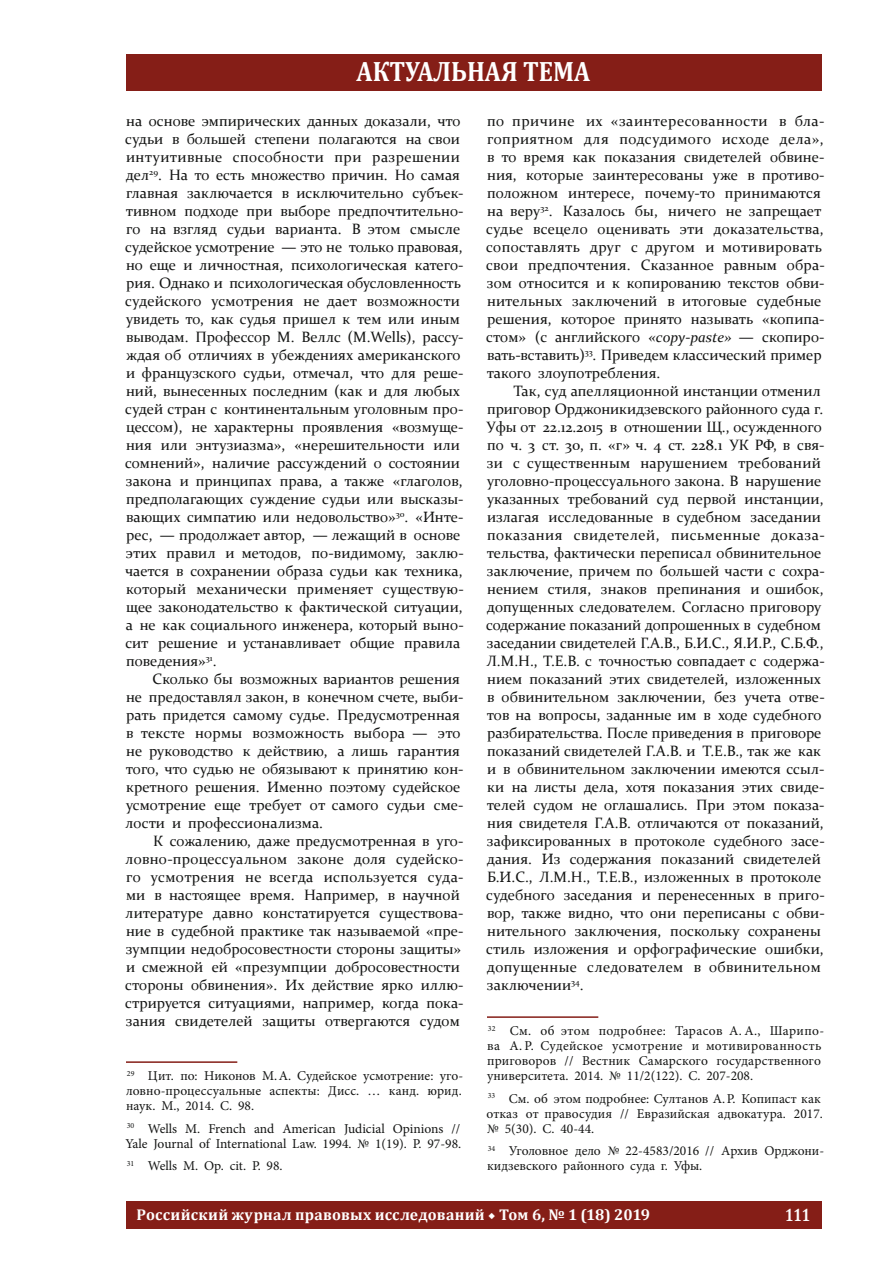
<style>
.page{position:relative;width:893px;height:1263px;background:#fff}
.page>*{position:absolute;margin:0;border:0;box-sizing:border-box;transform-origin:0 0}
.t1{font:700 28.2px "Cambria";color:#fff;scale:.88 1}
.t2{font:700 17.85px "Cambria";color:#fff;scale:.8 1}
.t3{font:700 15.6px "Cambria";letter-spacing:.015em;color:#fff}
.t4{font:15px/18px "Constantia";color:#131413}
.t5{font:13.5px/15px "Minion Pro";color:#131413}
.t6{font:13.5px/15px "Minion Pro";letter-spacing:.02em;color:#131413}
.s1{font-style:italic}
.s2{font-family:"Minion Pro"}
</style>
<div class="page">
<div style="left:126px;top:54px;width:695px;height:36px;background:#851e17"></div>
<div style="left:126px;top:1202px;width:695px;height:27px;background:#851e17"></div>
<hr style="left:126px;top:1061px;width:111px;height:2px;background:#851e17">
<hr style="left:487px;top:1016px;width:111px;height:2px;background:#851e17">
<h1 class="t1" style="left:357px;top:51px;width:267px">АКТУАЛЬНАЯ ТЕМА</h1>
<p class="t4" style="left:125px;top:111px;width:340px">на основе эмпирических данных доказали, что судьи в большей степени полагаются на свои интуитивные способности при разрешении дел<sup>29</sup>. На то есть множество причин. Но самая главная заключается в исключительно субъек&shy;тивном подходе при выборе предпочтительно&shy;го на взгляд судьи варианта. В этом смысле судейское усмотрение — это не только правовая, но еще и личностная, психологическая катего&shy;рия. Однако и психологическая обусловленность судейского усмотрения не дает возможности увидеть то, как судья пришел к тем или иным выводам. Профессор М. Веллс (M.Wells), рассу&shy;ждая об отличиях в убеждениях американского и французского судьи, отмечал, что для реше&shy;ний, вынесенных последним (как и для любых судей стран с континентальным уголовным про&shy;цессом), не характерны проявления «возмуще&shy;ния или энтузиазма», «нерешительности или сомнений», наличие рассуждений о состоянии закона и принципах права, а также «глаголов, предполагающих суждение судьи или высказы&shy;вающих симпатию или недовольство»<sup>30</sup>. «Инте&shy;рес, — продолжает автор, — лежащий в основе этих правил и методов, по-видимому, заклю&shy;чается в сохранении образа судьи как техника, который механически применяет существую&shy;щее законодательство к фактической ситуации, а не как социального инженера, который выно&shy;сит решение и устанавливает общие правила поведения»<sup>31</sup>.</p>
<p class="t4" style="left:125px;top:669px;width:340px;text-indent:27px">Сколько бы возможных вариантов решения не предоставлял закон, в конечном счете, выби&shy;рать придется самому судье. Предусмотренная в тексте нормы возможность выбора — это не руководство к действию, а лишь гарантия того, что судью не обязывают к принятию кон&shy;кретного решения. Именно поэтому судейское усмотрение еще требует от самого судьи сме&shy;лости и профессионализма.</p>
<p class="t4" style="left:125px;top:831px;width:340px;text-indent:28px">К сожалению, даже предусмотренная в уго&shy;ловно-процессуальном законе доля судейско&shy;го усмотрения не всегда используется суда&shy;ми в настоящее время. Например, в научной литературе давно констатируется существова&shy;ние в судебной практике так называемой «пре&shy;зумпции недобросовестности стороны защиты» и смежной ей «презумпции добросовестности стороны обвинения». Их действие ярко иллю&shy;стрируется ситуациями, например, когда пока&shy;зания свидетелей защиты отвергаются судом</p>
<p class="t5" style="left:126px;top:1068px;width:339px;text-align:justify"><sup>29</sup> Цит. по: Никонов М.А. Судейское усмотрение: уго&shy;ловно-процессуальные аспекты: Дисс. … канд. юрид. наук. М., 2014. С. 98.</p>
<p class="t5" style="left:125px;top:1121px;width:337px"><sup>30</sup> Wells M. French and American Judicial Opinions //<br>Yale Journal of International Law. 1994. № 1(19). P. 97-98.</p>
<p class="t5" style="left:127px;top:1158px;width:157px"><sup>31</sup> Wells M. Op. cit. P. 98.</p>
<p class="t4" style="left:486px;top:111px;width:340px">по причине их «заинтересованности в бла&shy;гоприятном для подсудимого исходе дела», в то время как показания свидетелей обвине&shy;ния, которые заинтересованы уже в противо&shy;положном интересе, почему-то принимаются на веру<sup>32</sup>. Казалось бы, ничего не запрещает судье всецело оценивать эти доказательства, сопоставлять друг с другом и мотивировать свои предпочтения. Сказанное равным обра&shy;зом относится и к копированию текстов обви&shy;нительных заключений в итоговые судебные решения, которое принято называть «копипа&shy;стом» (с английского <span class="s1">«copy-paste»</span> — скопиро&shy;вать-вставить)<sup>33</sup>. Приведем классический пример такого злоупотребления.</p>
<p class="t4" style="left:486px;top:381px;width:340px;text-indent:27px">Так, суд апелляционной инстанции отменил приговор Орджоникидзевского районного суда г.<br>Уфы от 22.12.2015 в отношении Щ., осужденного по ч. 3 ст. 30, п. «г» ч. 4 ст. 228.1 УК РФ, в свя&shy;зи с существенным нарушением требований уголовно-процессуального закона. В нарушение указанных требований суд первой инстанции, излагая исследованные в судебном заседании показания свидетелей, письменные доказа&shy;тельства, фактически переписал обвинительное заключение, причем по большей части с сохра&shy;нением стиля, знаков препинания и ошибок, допущенных следователем. Согласно приговору содержание показаний допрошенных в судебном заседании свидетелей Г.А.В., Б.И.С., Я.И.Р., С.Б.Ф., Л.М.Н., Т.Е.В. с точностью совпадает с содержа&shy;нием показаний этих свидетелей, изложенных в обвинительном заключении, без учета отве&shy;тов на вопросы, заданные им в ходе судебного разбирательства. После приведения в приговоре показаний свидетелей Г.А.В. и Т.Е.В., так же как и в обвинительном заключении имеются ссыл&shy;ки на листы дела, хотя показания этих свиде&shy;телей судом не оглашались. При этом показа&shy;ния свидетеля Г.А.В. отличаются от показаний, зафиксированных в протоколе судебного засе&shy;дания. Из содержания показаний свидетелей Б.И.С., Л.М.Н., Т.Е.В., изложенных в протоколе судебного заседания и перенесенных в приго&shy;вор, также видно, что они переписаны с обви&shy;нительного заключения, поскольку сохранены стиль изложения и орфографические ошибки, допущенные следователем в обвинительном заключении<sup>34</sup>.</p>
<p class="t6" style="left:487px;top:1023px;width:339px"><sup>32</sup> См. об этом подробнее: Тарасов А. А., Шарипо&shy;ва А. Р. Судейское усмотрение и мотивированность приговоров // Вестник Самарского государственного университета. 2014. № 11/2(122). С. 207-208.</p>
<p class="t5" style="left:487px;top:1091px;width:338px"><sup>33</sup> См. об этом подробнее: Султанов А.Р. Копипаст как отказ от правосудия // Евразийская адвокатура. 2017. № 5(30). С. 40-44.</p>
<p class="t5" style="left:487px;top:1143px;width:339px"><sup>34</sup> Уголовное дело № 22-4583/2016 // Архив Орджони&shy;кидзевского районного суда г. Уфы.</p>
<p class="t3" style="left:137px;top:1203px;width:515px">Российский журнал правовых исследований <span class="s2">◆</span> Том 6, № 1 (18) 2019</p>
<p class="t2" style="left:785px;top:1202px;width:33px">111</p>
</div>
